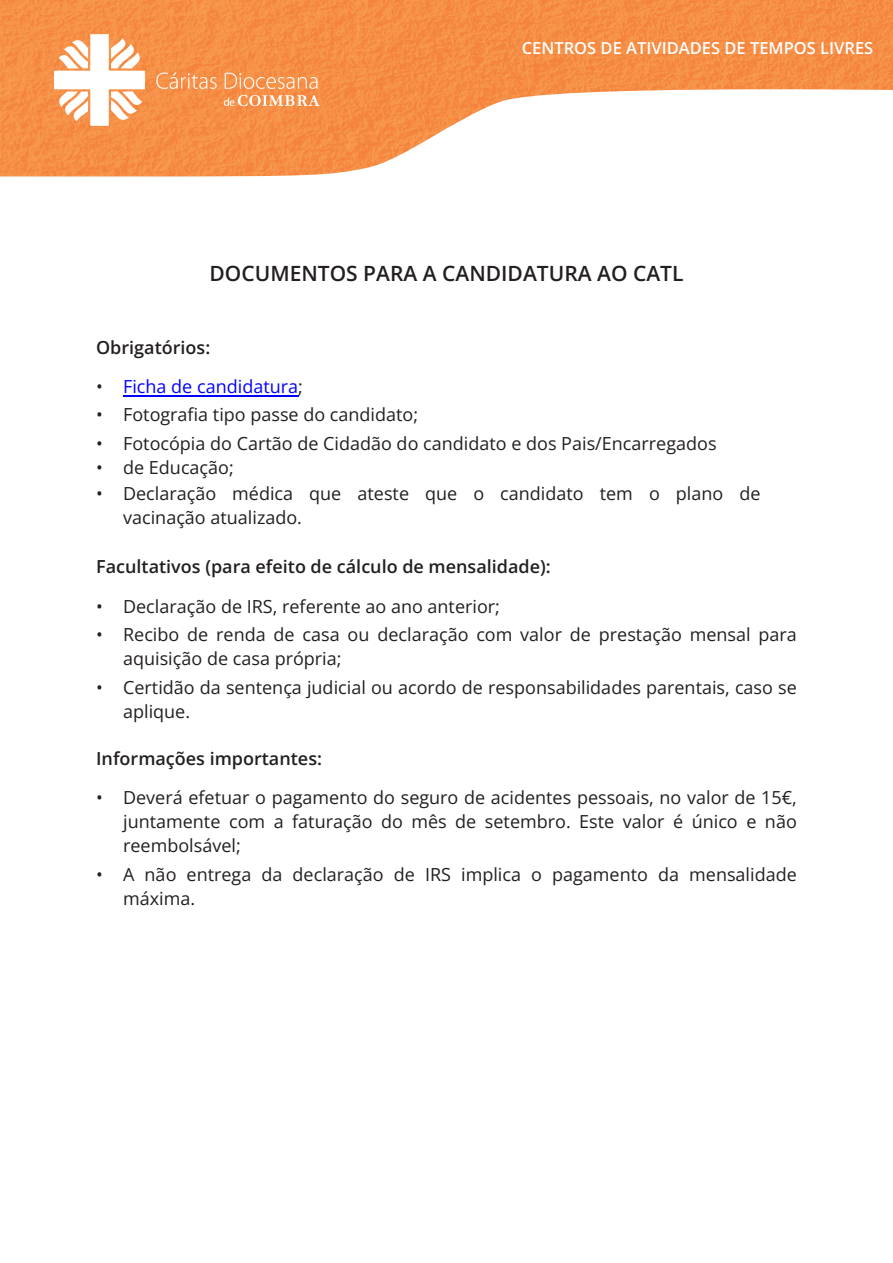
<style>
.page{position:relative;width:893px;height:1263px;background:#fff}
.page>*{position:absolute;margin:0;border:0;box-sizing:border-box;transform-origin:0 0}
.t1{font:600 21px "Open Sans";color:#231f20}
.t2{font:18px/24.2px "Open Sans";color:#231f20}
.t3{font:600 18px "Open Sans";color:#231f20}
.t4{font:18px "Open Sans";color:#00f}
.t5{font:600 16.5px "Open Sans";color:#fff}
.s1{color:#231f20}
</style>
<div class="page">
<img style="left:0;top:0;width:893px;height:176px">
<img style="left:55px;top:35px;width:264px;height:91px">
<hr style="left:123px;top:395px;width:175px;height:1px;background:#00f">
<p class="t5" style="left:522px;top:36px;width:353px">CENTROS DE ATIVIDADES DE TEMPOS LIVRES</p>
<p class="t1" style="left:210px;top:259px;width:475px">DOCUMENTOS PARA A CANDIDATURA AO CATL</p>
<p class="t3" style="left:96px;top:335px;width:116px">Obrigatórios:</p>
<p class="t4" style="left:96px;top:374px;width:208px"><span class="s1">•</span> Ficha de candidatura<span class="s1">;</span></p>
<p class="t2" style="left:96px;top:402px;width:324px">• Fotografia tipo passe do candidato;</p>
<p class="t2" style="left:96px;top:431px;width:622px">• Fotocópia do Cartão de Cidadão do candidato e dos Pais/Encarregados</p>
<p class="t2" style="left:96px;top:455px;width:139px">• de Educação;</p>
<p class="t2" style="left:123px;top:481px;width:639px;text-indent:-27px">• Declaração médica que ateste que o candidato tem o plano de vacinação atualizado.</p>
<p class="t3" style="left:96px;top:554px;width:456px">Facultativos (para efeito de cálculo de mensalidade):</p>
<p class="t2" style="left:96px;top:593px;width:405px">• Declaração de IRS, referente ao ano anterior;</p>
<p class="t2" style="left:123px;top:622px;width:675px;text-indent:-27px">• Recibo de renda de casa ou declaração com valor de prestação mensal para aquisição de casa própria;</p>
<p class="t2" style="left:123px;top:675px;width:675px;text-indent:-27px">• Certidão da sentença judicial ou acordo de responsabilidades parentais, caso se aplique.</p>
<p class="t3" style="left:96px;top:746px;width:227px">Informações importantes:</p>
<p class="t2" style="left:123px;top:785px;width:675px;text-align:justify;text-indent:-27px">• Deverá efetuar o pagamento do seguro de acidentes pessoais, no valor de 15€, juntamente com a faturação do mês de setembro. Este valor é único e não reembolsável;</p>
<p class="t2" style="left:123px;top:861px;width:675px;text-indent:-27px">• A não entrega da declaração de IRS implica o pagamento da mensalidade máxima.</p>
</div>
